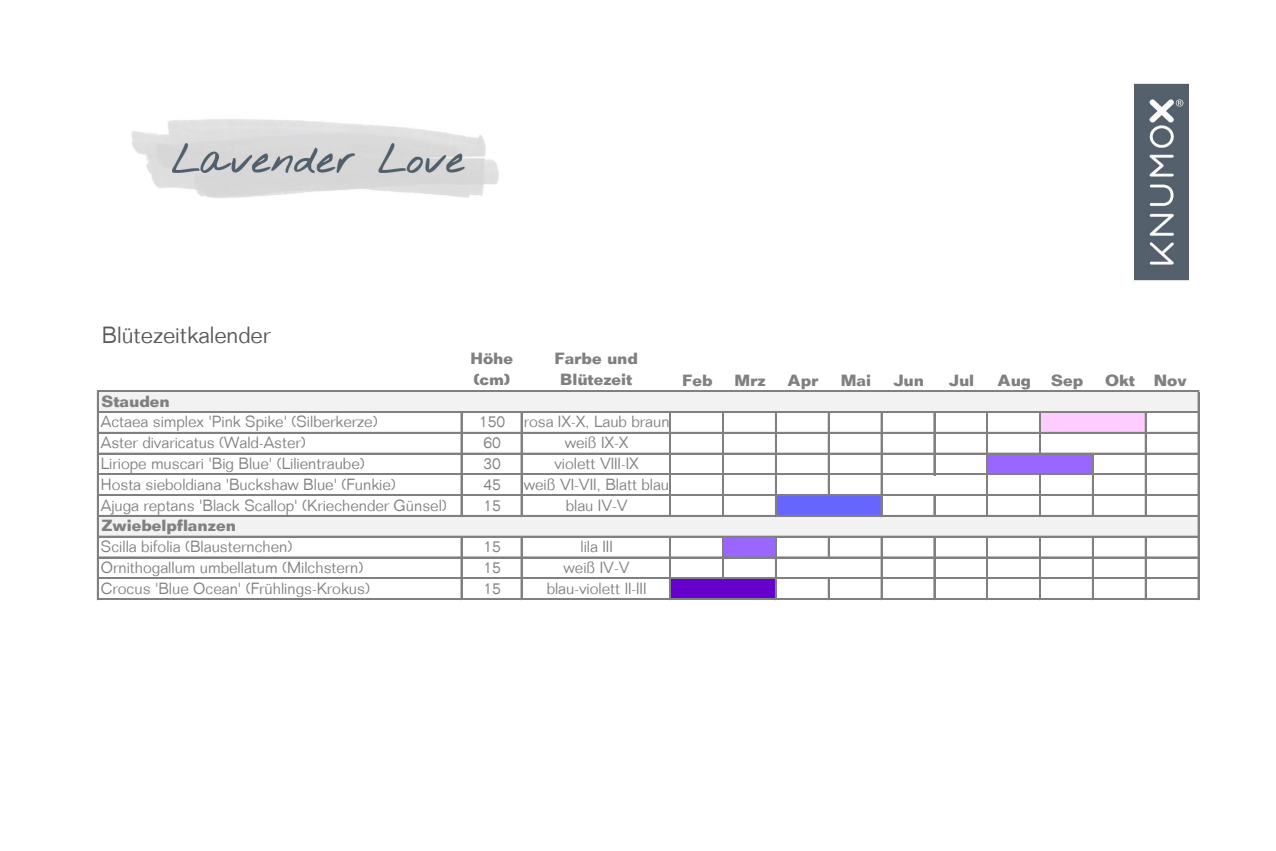
<style>
.page{position:relative;width:1276px;height:851px;background:#fff}
.page>*{position:absolute;margin:0;border:0;box-sizing:border-box;transform-origin:0 0}
.t1{font:300 22.75px "Folio";color:#595959}
.t2{font:300 15.75px "Folio";color:#808080}
.t3{font:700 15.75px/20.8px "Folio";color:#808080}
</style>
<div class="page">
<div style="left:99px;top:391px;width:1099px;height:21px;background:#f2f2f2"></div>
<div style="left:1040px;top:412px;width:106px;height:21px;background:#fcf"></div>
<div style="left:987px;top:453px;width:106px;height:21px;background:#96f"></div>
<div style="left:776px;top:495px;width:106px;height:21px;background:#66f"></div>
<div style="left:99px;top:516px;width:1099px;height:21px;background:#f2f2f2"></div>
<div style="left:723px;top:536px;width:53px;height:21px;background:#96f"></div>
<div style="left:670px;top:578px;width:106px;height:21px;background:#60c"></div>
<hr style="left:1039px;top:413px;width:2px;height:41px;background:#808080">
<hr style="left:933px;top:413px;width:1px;height:62px;background:#808080">
<hr style="left:934px;top:413px;width:1px;height:62px;background:#808080">
<hr style="left:460px;top:413px;width:1px;height:103px;background:#808080">
<hr style="left:461px;top:413px;width:1px;height:103px;background:#808080">
<hr style="left:520px;top:413px;width:1px;height:103px;background:#808080">
<hr style="left:521px;top:413px;width:1px;height:103px;background:#808080">
<hr style="left:669px;top:413px;width:2px;height:103px;background:#808080">
<hr style="left:722px;top:413px;width:2px;height:103px;background:#808080">
<hr style="left:775px;top:413px;width:1px;height:103px;background:#808080">
<hr style="left:828px;top:413px;width:1px;height:83px;background:#808080">
<hr style="left:880px;top:413px;width:1px;height:103px;background:#808080">
<hr style="left:881px;top:413px;width:1px;height:103px;background:#808080">
<svg style="left:933px;top:496px;width:2px;height:19px"></svg>
<hr style="left:986px;top:413px;width:2px;height:103px;background:#808080">
<hr style="left:1039px;top:475px;width:2px;height:41px;background:#808080">
<hr style="left:1092px;top:454px;width:1px;height:62px;background:#808080">
<hr style="left:1144px;top:413px;width:1px;height:103px;background:#808080">
<hr style="left:1145px;top:413px;width:1px;height:103px;background:#808080">
<svg style="left:828px;top:537px;width:1px;height:19px"></svg>
<hr style="left:97px;top:390px;width:2px;height:209px;background:#808080">
<hr style="left:1197px;top:392px;width:1px;height:207px;background:#808080">
<hr style="left:1198px;top:392px;width:1px;height:207px;background:#808080">
<hr style="left:460px;top:537px;width:1px;height:62px;background:#808080">
<hr style="left:461px;top:537px;width:1px;height:62px;background:#808080">
<hr style="left:520px;top:537px;width:1px;height:62px;background:#808080">
<hr style="left:521px;top:537px;width:1px;height:62px;background:#808080">
<hr style="left:669px;top:537px;width:2px;height:62px;background:#808080">
<hr style="left:722px;top:537px;width:2px;height:42px;background:#808080">
<hr style="left:775px;top:537px;width:1px;height:62px;background:#808080">
<svg style="left:828px;top:579px;width:1px;height:19px"></svg>
<hr style="left:880px;top:537px;width:1px;height:62px;background:#808080">
<hr style="left:881px;top:537px;width:1px;height:62px;background:#808080">
<hr style="left:933px;top:537px;width:1px;height:62px;background:#808080">
<hr style="left:934px;top:537px;width:1px;height:62px;background:#808080">
<hr style="left:986px;top:537px;width:2px;height:62px;background:#808080">
<hr style="left:1039px;top:537px;width:2px;height:62px;background:#808080">
<hr style="left:1144px;top:537px;width:1px;height:62px;background:#808080">
<hr style="left:1145px;top:537px;width:1px;height:62px;background:#808080">
<hr style="left:1092px;top:537px;width:1px;height:62px;background:#808080">
<hr style="left:99px;top:390px;width:1100px;height:2px;background:#808080">
<hr style="left:99px;top:411px;width:1100px;height:2px;background:#808080">
<hr style="left:99px;top:432px;width:1100px;height:1px;background:#808080">
<hr style="left:99px;top:452px;width:1100px;height:1px;background:#808080">
<hr style="left:99px;top:453px;width:1100px;height:1px;background:#808080">
<hr style="left:99px;top:473px;width:1100px;height:2px;background:#808080">
<hr style="left:99px;top:494px;width:1100px;height:2px;background:#808080">
<hr style="left:99px;top:515px;width:1100px;height:1px;background:#808080">
<hr style="left:99px;top:535px;width:1100px;height:1px;background:#808080">
<hr style="left:99px;top:536px;width:1100px;height:1px;background:#808080">
<hr style="left:99px;top:556px;width:1100px;height:2px;background:#808080">
<hr style="left:99px;top:577px;width:1100px;height:2px;background:#808080">
<hr style="left:99px;top:598px;width:1100px;height:1px;background:#808080">
<img style="left:1131px;top:81px;width:58px;height:200px">
<img style="left:131px;top:119px;width:368px;height:79px">
<p class="t1" style="left:102px;top:325px;width:170px">Blütezeitkalender</p>
<p class="t3" style="left:101px;top:392px;width:70px">Stauden</p>
<p class="t3" style="left:470px;top:349px;width:44px">Höhe (cm)</p>
<p class="t3" style="left:554px;top:349px;width:85px;text-align:center">Farbe und<br>Blütezeit</p>
<p class="t2" style="left:101px;top:415px;width:278px">Actaea simplex 'Pink Spike' (Silberkerze)</p>
<p class="t2" style="left:479px;top:415px;width:28px">150</p>
<p class="t2" style="left:524px;top:415px;width:147px">rosa IX-X, Laub braun</p>
<p class="t2" style="left:101px;top:436px;width:206px">Aster divaricatus (Wald-Aster)</p>
<p class="t2" style="left:483px;top:436px;width:19px">60</p>
<p class="t2" style="left:565px;top:436px;width:65px">weiß IX-X</p>
<p class="t2" style="left:101px;top:457px;width:265px">Liriope muscari 'Big Blue' (Lilientraube)</p>
<p class="t2" style="left:483px;top:457px;width:19px">30</p>
<p class="t2" style="left:554px;top:457px;width:86px">violett VIII-IX</p>
<p class="t2" style="left:101px;top:478px;width:296px">Hosta sieboldiana 'Buckshaw Blue' (Funkie)</p>
<p class="t2" style="left:483px;top:478px;width:19px">45</p>
<p class="t2" style="left:524px;top:478px;width:147px">weiß VI-VII, Blatt blau</p>
<p class="t2" style="left:101px;top:498px;width:347px">Ajuga reptans 'Black Scallop' (Kriechender Günsel)</p>
<p class="t2" style="left:483px;top:498px;width:19px">15</p>
<p class="t2" style="left:566px;top:498px;width:63px">blau IV-V</p>
<p class="t2" style="left:101px;top:540px;width:193px">Scilla bifolia (Blausternchen)</p>
<p class="t2" style="left:483px;top:540px;width:19px">15</p>
<p class="t2" style="left:580px;top:540px;width:34px">lila III</p>
<p class="t2" style="left:101px;top:561px;width:264px">Ornithogallum umbellatum (Milchstern)</p>
<p class="t2" style="left:483px;top:561px;width:19px">15</p>
<p class="t2" style="left:563px;top:561px;width:67px">weiß IV-V</p>
<p class="t2" style="left:101px;top:581px;width:271px">Crocus 'Blue Ocean' (Frühlings-Krokus)</p>
<p class="t2" style="left:483px;top:581px;width:19px">15</p>
<p class="t2" style="left:547px;top:581px;width:101px">blau-violett II-III</p>
<p class="t3" style="left:101px;top:516px;width:136px">Zwiebelpflanzen</p>
<p class="t3" style="left:682px;top:371px;width:32px">Feb</p>
<p class="t3" style="left:734px;top:371px;width:33px">Mrz</p>
<p class="t3" style="left:787px;top:371px;width:32px">Apr</p>
<p class="t3" style="left:840px;top:371px;width:32px">Mai</p>
<p class="t3" style="left:893px;top:371px;width:32px">Jun</p>
<p class="t3" style="left:948px;top:371px;width:27px">Jul</p>
<p class="t3" style="left:997px;top:371px;width:35px">Aug</p>
<p class="t3" style="left:1051px;top:371px;width:34px">Sep</p>
<p class="t3" style="left:1105px;top:371px;width:32px">Okt</p>
<p class="t3" style="left:1153px;top:371px;width:34px">Nov</p>
</div>
